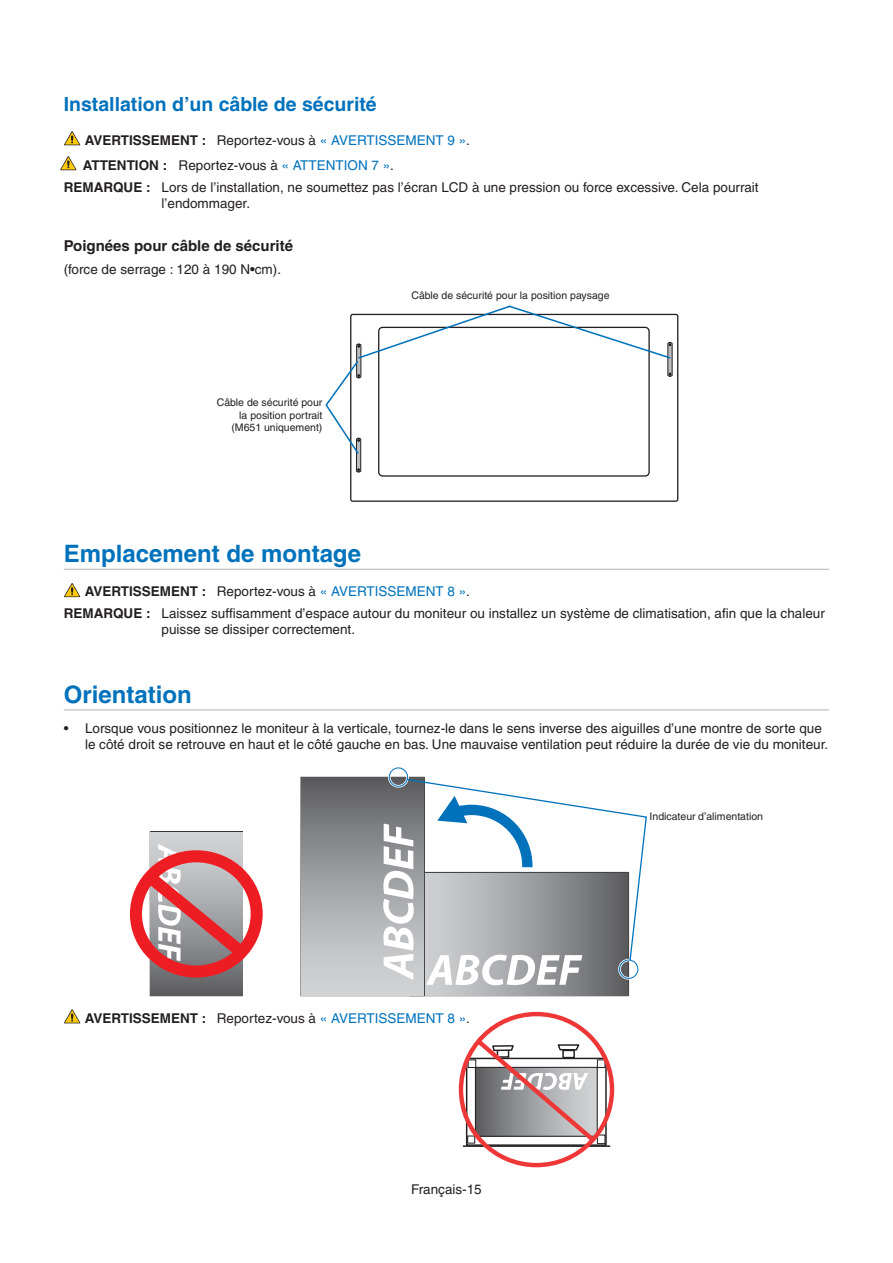
<style>
.page{position:relative;width:893px;height:1263px;background:#fff}
.page>*{position:absolute;margin:0;border:0;box-sizing:border-box;transform-origin:0 0}
.Head_2{font:700 24px "Helvetica";color:#0072bc}
.Head_3__Top{font:700 19.5px "Helvetica";color:#0072bc}
.Head_5{font:700 15px "Helvetica";color:#231f20}
.Body{font:13.5px/16.2px "Helvetica";color:#231f20}
.t1{font:13.5px "Helvetica";color:#0072bc}
.t2{font:700 13.5px "Helvetica";color:#231f20}
._7pt_Body{font:10.5px/12.6px "Helvetica";color:#231f20;text-align:right}
.s1{font-weight:700;color:#231f20}
.s2{color:#231f20}
.s3{font-weight:700}
.s4{color:#0072bc}
</style>
<div class="page">
<svg style="left:350px;top:314px;width:328px;height:188px"></svg>
<svg style="left:672px;top:342px;width:1px;height:35px"></svg>
<svg style="left:356px;top:455px;width:5px;height:18px"></svg>
<svg style="left:325px;top:306px;width:347px;height:149px"></svg>
<hr style="left:64px;top:569px;width:765px;height:1px;background:#b2b3b7">
<hr style="left:64px;top:709px;width:765px;height:1px;background:#b2b3b7">
<svg style="left:130px;top:832px;width:133px;height:164px"></svg>
<div style="left:388px;top:767px;width:21px;height:20px;border:3px solid #fff;border-radius:50%"></div>
<div style="left:389px;top:768px;width:19px;height:19px;border:1px solid #0072bc;border-radius:50%"></div>
<svg style="left:300px;top:777px;width:347px;height:219px"></svg>
<svg style="left:64px;top:131px;width:16px;height:14px"></svg>
<svg style="left:60px;top:156px;width:17px;height:14px"></svg>
<svg style="left:64px;top:583px;width:16px;height:14px"></svg>
<svg style="left:64px;top:1009px;width:16px;height:14px"></svg>
<svg style="left:459px;top:1012px;width:155px;height:155px"></svg>
<p class="Head_3__Top" style="left:64px;top:92px;width:314px">Installation d’un câble de sécurité</p>
<p class="t2" style="left:85px;top:132px;width:10px">AVERTI</p>
<p class="t2" style="left:142px;top:132px;width:18px">SSEMENT</p>
<p class="t1" style="left:202px;top:132px;width:270px"><span class="s1">:</span> <span class="s2">Reportez-vous à</span> « AVERTISSEMENT 9 »<span class="s2">.</span></p>
<p class="t2" style="left:91px;top:157px;width:34px">ATTENTION</p>
<p class="Body" style="left:163px;top:157px;width:233px"><span class="s3">:</span> Reportez-vous à <span class="s4">« ATTENTION 7 »</span>.</p>
<p class="t2" style="left:64px;top:179px;width:11px">REMA</p>
<p class="Body" style="left:162px;top:179px;width:599px;text-indent:-48px"><span class="s3">RQUE :</span> Lors de l’installation, ne soumettez pas l’écran LCD à une pression ou force excessive. Cela pourrait l’endommager.</p>
<p class="Head_5" style="left:64px;top:237px;width:231px">Poignées pour câble de sécurité</p>
<p class="Body" style="left:64px;top:261px;width:219px">(force de serrage : 120 à 190 N•cm).</p>
<p class="_7pt_Body" style="left:411px;top:289px;width:200px">Câble de sécurité pour la position paysage</p>
<p class="_7pt_Body" style="left:217px;top:396px;width:107px">Câble de sécurité pour la position portrait (M651 uniquement)</p>
<p class="Head_2" style="left:64px;top:539px;width:299px">Emplacement de montage</p>
<p class="t2" style="left:85px;top:583px;width:10px">AVERTI</p>
<p class="t2" style="left:142px;top:583px;width:18px">SSEMENT</p>
<p class="t1" style="left:202px;top:584px;width:270px"><span class="s1">:</span> <span class="s2">Reportez-vous à</span> « AVERTISSEMENT 8 »<span class="s2">.</span></p>
<p class="t2" style="left:64px;top:605px;width:11px">REMA</p>
<p class="Body" style="left:162px;top:605px;width:665px;text-indent:-48px"><span class="s3">RQUE :</span> Laissez suffisamment d’espace autour du moniteur ou installez un système de climatisation, afin que la chaleur puisse se dissiper correctement.</p>
<p class="Head_2" style="left:64px;top:680px;width:130px">Orientation</p>
<p class="Body" style="left:85px;top:720px;width:745px;text-indent:-21px">• Lorsque vous positionnez le moniteur à la verticale, tournez-le dans le sens inverse des aiguilles d’une montre de sorte que le côté droit se retrouve en haut et le côté gauche en bas. Une mauvaise ventilation peut réduire la durée de vie du moniteur.</p>
<p class="t2" style="left:85px;top:1010px;width:10px">AVERTI</p>
<p class="t2" style="left:142px;top:1010px;width:18px">SSEMENT</p>
<p class="t1" style="left:202px;top:1010px;width:270px"><span class="s1">:</span> <span class="s2">Reportez-vous à</span> « AVERTISSEMENT 8 »<span class="s2">.</span></p>
<p class="Body" style="left:411px;top:1181px;width:72px">Français-15</p>
<p class="_7pt_Body" style="left:650px;top:810px;width:115px">Indicateur d’alimentation</p>
</div>
